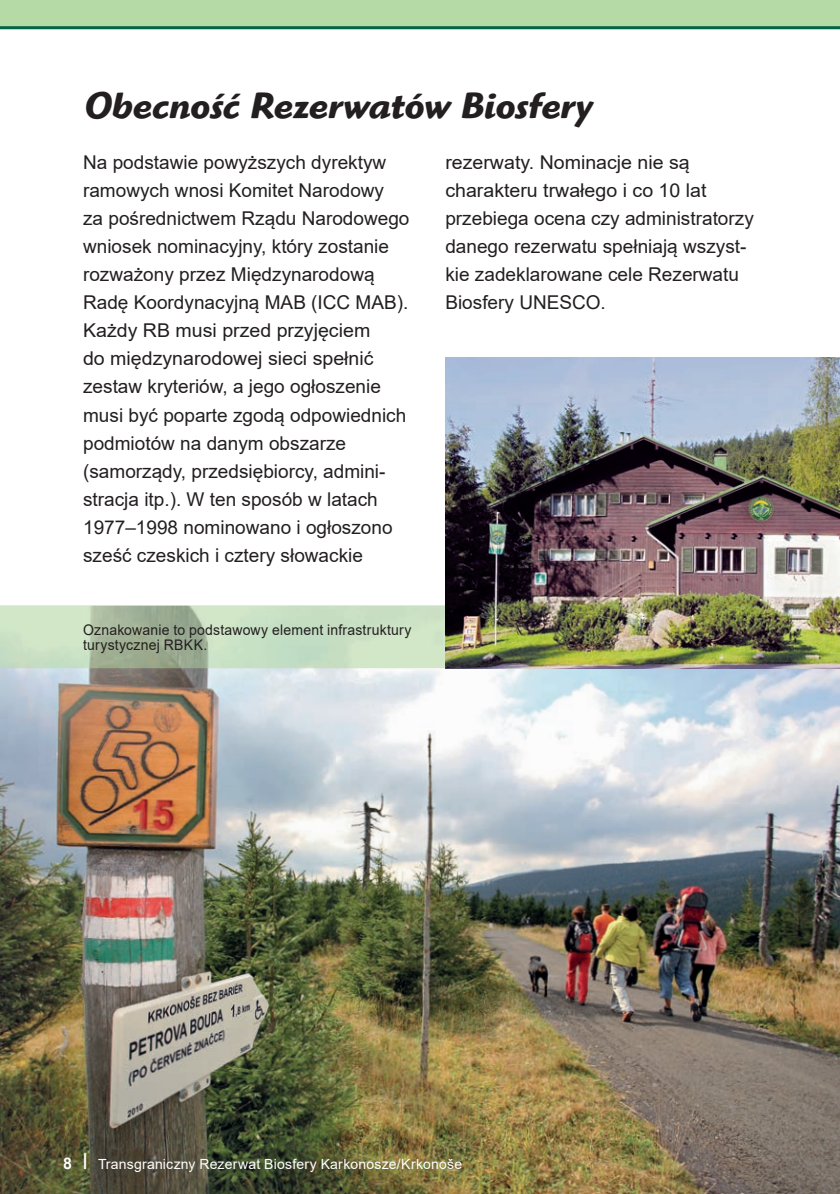
<style>
.page{position:relative;width:840px;height:1194px;background:#fff}
.page>*{position:absolute;margin:0;border:0;box-sizing:border-box;transform-origin:0 0}
.t1{font:italic 700 38px "Highlander LTCE";letter-spacing:.005em;color:#231f20;scale:.92 1}
.t2{font:19px/28px "Arial";color:#231f20}
.t3{font:14.6px/15px "Arial";letter-spacing:.015em;color:#231f20;scale:.96 1}
.t4{font:14px "Arial";letter-spacing:.015em;color:#fff}
.s1{font-weight:700;font-size:16px}
.s2{font-size:22px}
</style>
<div class="page">
<img style="left:0;top:668px;width:840px;height:525px">
<img style="left:0;top:605px;width:445px;height:63px">
<img style="left:445px;top:357px;width:395px;height:311px">
<div style="left:0;top:0;width:840px;height:28px;background:#b5daa5"></div>
<hr style="left:0;top:26px;width:840px;height:3px;background:#026442">
<h1 class="t1" style="left:84px;top:92px;width:553px">Obecność Rezerwatów Biosfery</h1>
<p class="t2" style="left:83px;top:149px;width:328px">Na podstawie powyższych dyrektyw ramowych wnosi Komitet Narodowy<br>za pośrednictwem Rządu Narodowego wniosek nominacyjny, który zostanie rozważony przez Międzynarodową Radę Koordynacyjną MAB (ICC MAB).<br>Każdy RB musi przed przyjęciem<br>do międzynarodowej sieci spełnić zestaw kryteriów, a jego ogłoszenie musi być poparte zgodą odpowiednich podmiotów na danym obszarze (samorządy, przedsiębiorcy, admini&shy;stracja itp.). W ten sposób w latach 1977–1998 nominowano i ogłoszono sześć czeskich i cztery słowackie</p>
<p class="t2" style="left:445px;top:149px;width:310px">rezerwaty. Nominacje nie są charakteru trwałego i co 10 lat przebiega ocena czy administratorzy danego rezerwatu spełniają wszyst&shy;kie zadeklarowane cele Rezerwatu<br>Biosfery UNESCO.</p>
<p class="t3" style="left:83px;top:622px;width:344px">Oznakowanie to podstawowy element infrastruktury turystycznej RBKK.</p>
<p class="t4" style="left:63px;top:1156px;width:400px"><span class="s1">8</span> <span class="s2">l</span> Transgraniczny Rezerwat Biosfery Karkonosze/Krkonoše</p>
</div>
